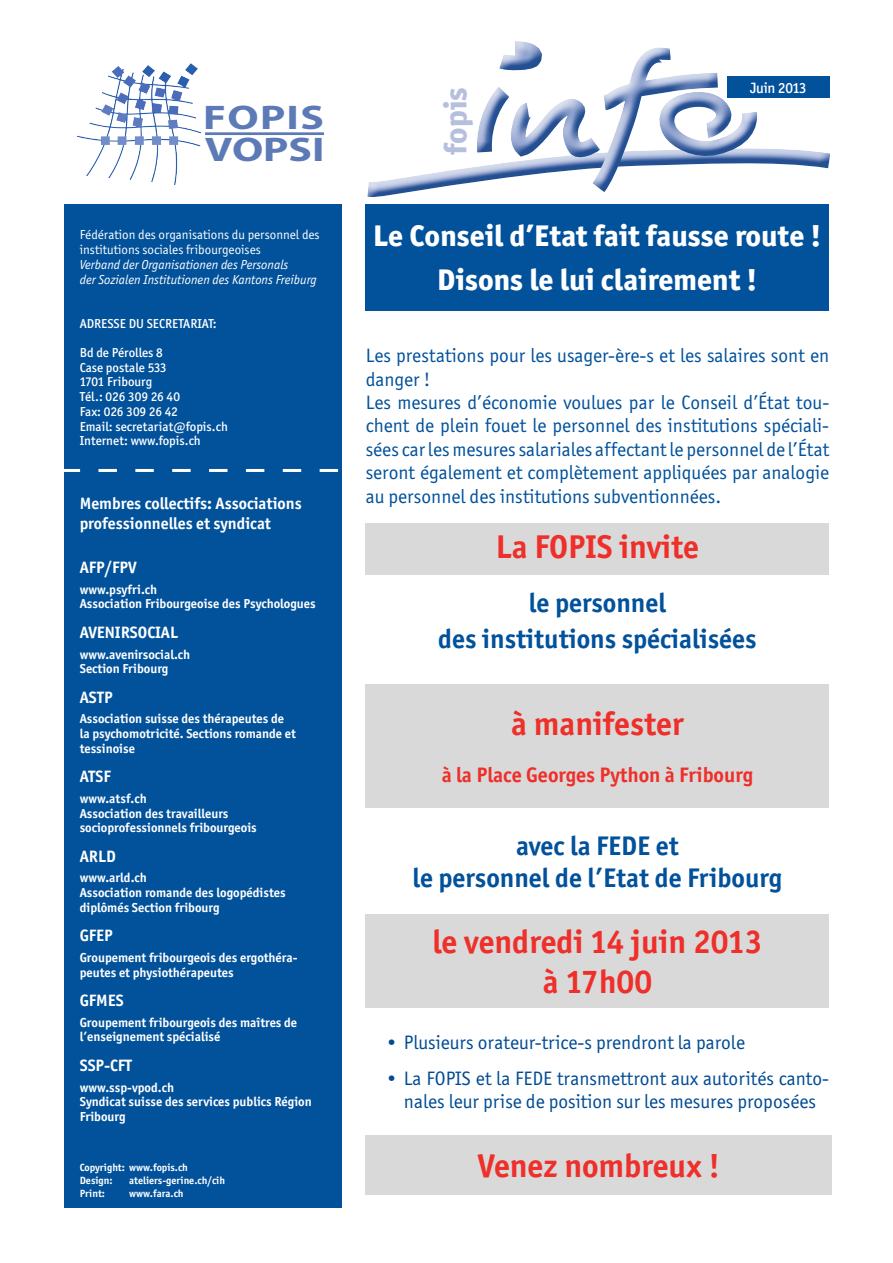
<style>
.page{position:relative;width:893px;height:1263px;background:#fff}
.page>*{position:absolute;margin:0;border:0;box-sizing:border-box;transform-origin:0 0}
.t1{font:700 34.2px/31.8px "Myriad Pro";letter-spacing:.015em;color:#5c7ab6;scale:1.27 1}
.t2{font:700 33px/39.6px "Officina Sans ITC Std";color:#ee2f2a;text-align:center}
.t3{font:800 31.5px "Officina Sans ITC Std";color:#b6bfde}
.t4{font:800 30px/44.5px "Officina Sans ITC Std";color:#fff;text-align:center}
.t5{font:700 27px/36px "Officina Sans ITC Std";color:#01519b;text-align:center}
.t6{font:700 21px "Officina Sans ITC Std";color:#ee2f2a}
.t7{font:19.5px/23.4px "Officina Sans ITC Std";color:#01519b}
.t8{font:19.5px/23.4px "Officina Sans ITC Std";color:#004b93;text-align:center}
.t9{font:700 16.5px/19.8px "Officina Sans ITC Std";color:#fff}
.t10{font:500 15px "Officina Sans ITC Std";letter-spacing:-.02em;color:#fff}
.t11{font:700 13.05px/14.7px "Officina Sans ITC Std";color:#fff}
.t12{font:500 13.05px/14.7px "Officina Sans ITC Std";color:#fff}
.t13{font:italic 13.05px/14.7px "Officina Sans ITC Std";color:#fff}
.t14{font:13.05px/14.7px "Officina Sans ITC Std";color:#fff}
.t15{font:700 10.5px/12.6px "Officina Sans ITC Std";color:#fff}
</style>
<div class="page">
<div style="left:64px;top:204px;width:277px;height:1004px;background:#01519b"></div>
<div style="left:366px;top:204px;width:463px;height:106px;background:#01519b"></div>
<img style="left:78px;top:64px;width:123px;height:120px">
<hr style="left:205px;top:132px;width:119px;height:3px;background:#5c7ab6">
<svg style="left:64px;top:469px;width:274px;height:3px"></svg>
<svg style="left:367px;top:76px;width:463px;height:121px"></svg>
<div style="left:475px;top:41px;width:292px;height:155px;background:#01519b;opacity:.75"></div>
<div style="left:366px;top:523px;width:463px;height:51px;background:#d9d9d9"></div>
<div style="left:366px;top:685px;width:463px;height:123px;background:#d9d9d9"></div>
<div style="left:366px;top:1135px;width:466px;height:60px;background:#d9d9d9"></div>
<div style="left:366px;top:914px;width:463px;height:94px;background:#d9d9d9"></div>
<h1 class="t1" style="left:203px;top:100px;width:97px">FOPIS<br>VOPSI</h1>
<p class="t14" style="left:80px;top:228px;width:241px">Fédération des organisations du personnel des institutions sociales fribourgeoises</p>
<p class="t13" style="left:80px;top:257px;width:238px">Verband der Organisationen des Personals<br>der Sozialen Institutionen des Kantons Freiburg</p>
<p class="t12" style="left:80px;top:316px;width:138px">ADRESSE DU SECRETARIAT:</p>
<p class="t12" style="left:80px;top:345px;width:150px">Bd de Pérolles 8<br>Case postale 533<br>1701 Fribourg<br>Tél.: 026 309 26 40<br>Fax: 026 309 26 42<br>Email: secretariat@fopis.ch<br>Internet: www.fopis.ch</p>
<p class="t9" style="left:80px;top:493px;width:223px">Membres collectifs: Associations professionnelles et syndicat</p>
<p class="t9" style="left:80px;top:557px;width:58px">AFP/FPV</p>
<p class="t11" style="left:80px;top:582px;width:237px">www.psyfri.ch<br>Association Fribourgeoise des Psychologues</p>
<p class="t9" style="left:80px;top:622px;width:100px">AVENIRSOCIAL</p>
<p class="t11" style="left:80px;top:647px;width:112px">www.avenirsocial.ch<br>Section Fribourg</p>
<p class="t9" style="left:80px;top:687px;width:34px">ASTP</p>
<p class="t11" style="left:80px;top:711px;width:218px">Association suisse des thérapeutes de la psychomotricité. Sections romande et tessinoise</p>
<p class="t9" style="left:80px;top:766px;width:33px">ATSF</p>
<p class="t11" style="left:80px;top:791px;width:179px">www.atsf.ch<br>Association des travailleurs socioprofessionnels fribourgeois</p>
<p class="t9" style="left:80px;top:846px;width:38px">ARLD</p>
<p class="t11" style="left:80px;top:870px;width:207px">www.arld.ch<br>Association romande des logopédistes diplômés Section fribourg</p>
<p class="t9" style="left:80px;top:925px;width:35px">GFEP</p>
<p class="t11" style="left:80px;top:950px;width:219px">Groupement fribourgeois des ergothéra&shy;peutes et physiothérapeutes</p>
<p class="t9" style="left:80px;top:990px;width:46px">GFMES</p>
<p class="t11" style="left:80px;top:1015px;width:219px">Groupement fribourgeois des maîtres de l’enseignement spécialisé</p>
<p class="t9" style="left:80px;top:1055px;width:54px">SSP-CFT</p>
<p class="t11" style="left:80px;top:1080px;width:233px">www.ssp-vpod.ch<br>Syndicat suisse des services publics Région<br>Fribourg</p>
<p class="t15" style="left:80px;top:1161px;width:110px">Copyright: www.fopis.ch<br>Design:</p>
<p class="t15" style="left:129px;top:1174px;width:97px">ateliers-gerine.ch/cih</p>
<p class="t15" style="left:80px;top:1186px;width:27px">Print:</p>
<p class="t15" style="left:129px;top:1186px;width:56px">www.fara.ch</p>
<h3 class="t3" style="left:436px;top:155px;width:70px;rotate:-90deg">fopis</h3>
<p class="t10" style="left:750px;top:79px;width:58px">Juin 2013</p>
<h3 class="t4" style="left:373px;top:213px;width:449px">Le Conseil d’Etat fait fausse route !<br>Disons le lui clairement !</h3>
<p class="t7" style="left:366px;top:344px;width:465px">Les prestations pour les usager-ère-s et les salaires sont en danger !<br>Les mesures d’économie voulues par le Conseil d’État tou&shy;chent de plein fouet le personnel des institutions spéciali&shy;sées car les mesures salariales affectant le personnel de l’État seront également et complètement appliquées par analogie au personnel des institutions subventionnées.</p>
<h2 class="t2" style="left:496px;top:527px;width:205px">La FOPIS invite</h2>
<h3 class="t5" style="left:438px;top:585px;width:320px">le personnel<br>des institutions spécialisées</h3>
<h2 class="t2" style="left:511px;top:703px;width:174px">à manifester</h2>
<h3 class="t6" style="left:442px;top:761px;width:313px">à la Place Georges Python à Fribourg</h3>
<h3 class="t5" style="left:412px;top:829px;width:371px;line-height:32.4px">avec la FEDE et<br>le personnel de l’Etat de Fribourg</h3>
<h2 class="t2" style="left:432px;top:922px;width:331px">le vendredi 14 juin 2013 à 17h00</h2>
<h3 class="t8" style="left:387px;top:1030px;width:360px">• Plusieurs orateur-trice-s prendront la parole</h3>
<h3 class="t8" style="left:387px;top:1067px;width:444px">• La FOPIS et la FEDE transmettront aux autorités canto&shy;nales leur prise de position sur les mesures proposées</h3>
<h2 class="t2" style="left:478px;top:1146px;width:244px">Venez nombreux !</h2>
</div>
